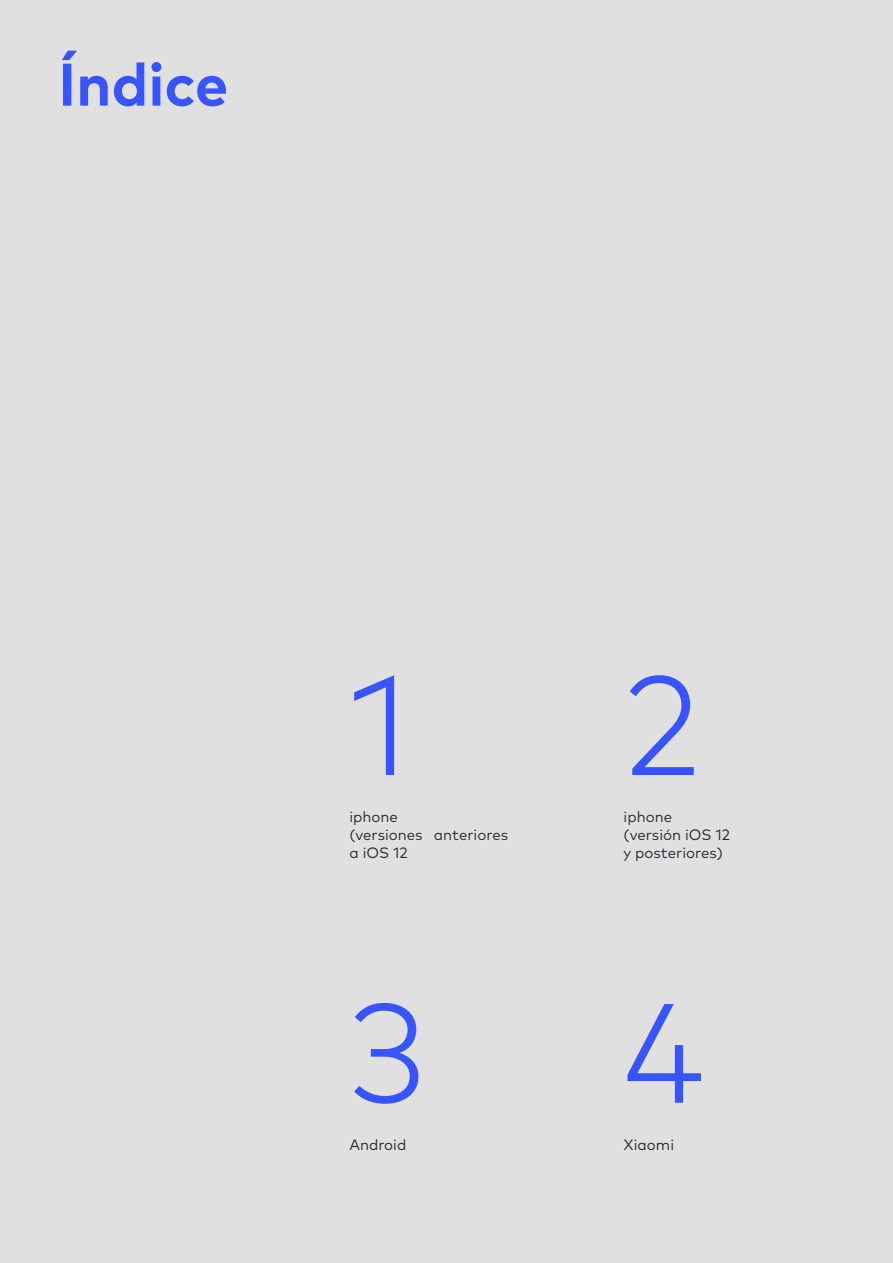
<style>
.page{position:relative;width:893px;height:1263px;background:#e0e0e0}
.page>*{position:absolute;margin:0;border:0;box-sizing:border-box;transform-origin:0 0}
.t1{font:300 141px "Mark OT";color:#3854fc}
.t2{font:700 60px "Mark OT";color:#3854fc}
.t3{font:15px/18px "Mark OT";color:#2e2b38}
</style>
<div class="page">
<h2 class="t2" style="left:58px;top:46px;width:172px">Índice</h2>
<h1 class="t1" style="left:349px;top:640px;width:62px">1</h1>
<p class="t3" style="left:349px;top:807px;width:160px">iphone<br>(versiones anteriores a iOS 12</p>
<h1 class="t1" style="left:349px;top:968px;width:79px">3</h1>
<p class="t3" style="left:349px;top:1135px;width:59px">Android</p>
<h1 class="t1" style="left:624px;top:640px;width:78px">2</h1>
<p class="t3" style="left:624px;top:807px;width:108px">iphone (versión iOS 12 y posteriores)</p>
<h1 class="t1" style="left:624px;top:968px;width:83px">4</h1>
<p class="t3" style="left:624px;top:1135px;width:52px">Xiaomi</p>
</div>
